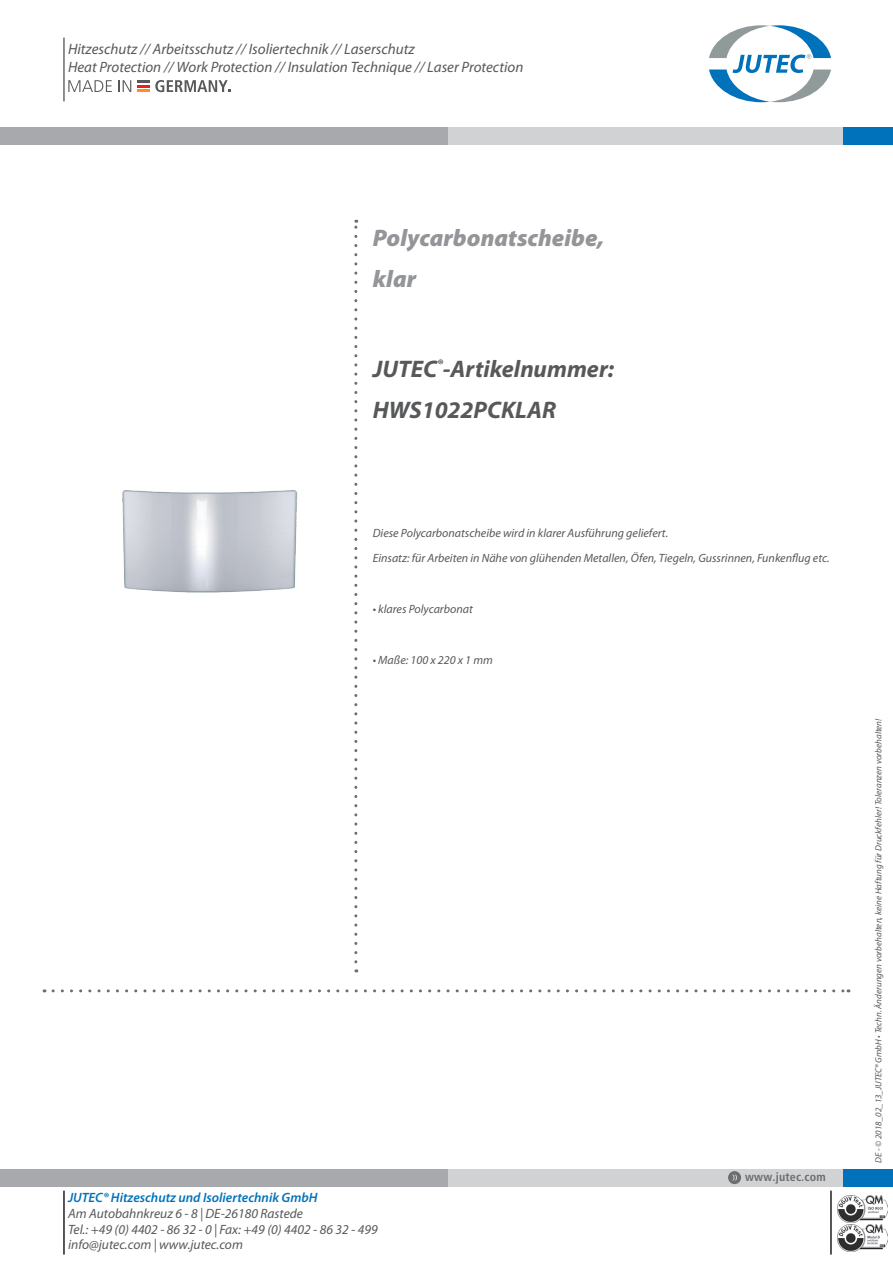
<style>
.page{position:relative;width:893px;height:1263px;background:#fff}
.page>*{position:absolute;margin:0;border:0;box-sizing:border-box;transform-origin:0 0}
.t1{font:italic 700 24px/40.8px "Myriad Pro";color:#57585a}
.t2{font:italic 900 24px/40.8px "Myriad Pro";color:#939598}
.t3{font:italic 15px/18px "Myriad Pro";color:#57585a}
.t4{font:italic 13.5px/15.8px "Myriad Pro";color:#57585a}
.t5{font:italic 600 13.5px "Myriad Pro";color:#0072bc}
.t6{font:italic 12px/25.5px "Myriad Pro";color:#57585a}
.t7{font:700 condensed 12px "Frutiger";letter-spacing:.015em;color:#6c6d70}
.t8{font:italic 9px "Myriad Pro";color:#57585a}
</style>
<div class="page">
<img style="left:837px;top:1195px;width:50px;height:27px">
<img style="left:837px;top:1224px;width:50px;height:27px">
<div style="left:0;top:128px;width:893px;height:17px;background:#a8a9ad"></div>
<div style="left:448px;top:128px;width:403px;height:17px;background:#d1d2d4"></div>
<div style="left:843px;top:128px;width:50px;height:17px;background:#0072bc"></div>
<svg style="left:709px;top:25px;width:122px;height:77px"></svg>
<hr style="left:64px;top:1191px;width:1px;height:63px;background:#231f20">
<hr style="left:64px;top:38px;width:1px;height:63px;background:#231f20">
<svg style="left:68px;top:80px;width:44px;height:12px"></svg>
<svg style="left:119px;top:80px;width:12px;height:12px"></svg>
<svg style="left:138px;top:80px;width:93px;height:12px"></svg>
<div style="left:0;top:1169px;width:893px;height:17px;background:#a8a9ad"></div>
<div style="left:448px;top:1169px;width:403px;height:17px;background:#d1d2d4"></div>
<div style="left:843px;top:1169px;width:50px;height:17px;background:#0072bc"></div>
<svg style="left:728px;top:1171px;width:13px;height:13px"></svg>
<hr style="left:831px;top:1191px;width:1px;height:63px;background:#231f20">
<svg style="left:53px;top:989px;width:796px;height:3px"></svg>
<svg style="left:354px;top:220px;width:3px;height:742px"></svg>
<img style="left:122px;top:406px;width:235px;height:254px">
<p class="t3" style="left:68px;top:40px;width:457px">Hitzeschutz // Arbeitsschutz // Isoliertechnik // Laserschutz<br>Heat Protection // Work Protection // Insulation Technique // Laser Protection</p>
<h1 class="t2" style="left:373px;top:217px;width:233px">Polycarbonatscheibe, klar</h1>
<h1 class="t1" style="left:373px;top:348px;width:243px">JUTEC<sup>®</sup>-Artikelnummer:<br>HWS1022PCKLAR</h1>
<p class="t6" style="left:373px;top:520px;width:458px">Diese Polycarbonatscheibe wird in klarer Ausführung geliefert.<br>Einsatz: für Arbeiten in Nähe von glühenden Metallen, Öfen, Tiegeln, Gussrinnen, Funkenflug etc.</p>
<p class="t6" style="left:373px;top:596px;width:101px">• klares Polycarbonat</p>
<p class="t6" style="left:373px;top:647px;width:122px">• Maße: 100 x 220 x 1 mm</p>
<p class="t5" style="left:68px;top:1189px;width:251px">JUTEC® Hitzeschutz und Isoliertechnik GmbH</p>
<p class="t4" style="left:68px;top:1205px;width:311px">Am Autobahnkreuz 6 - 8 | DE-26180 Rastede<br>Tel.: +49 (0) 4402 - 86 32 - 0 | Fax: +49 (0) 4402 - 86 32 - 499 info@jutec.com | www.jutec.com</p>
<p class="t7" style="left:745px;top:1170px;width:82px">www.jutec.com</p>
<p class="t8" style="left:873px;top:1163px;width:446px;rotate:-90deg">DE - © 2018_02_13_JUTEC® GmbH • Techn. Änderungen vorbehalten, keine Haftung für Druckfehler! Toleranzen vorbehalten!</p>
</div>
